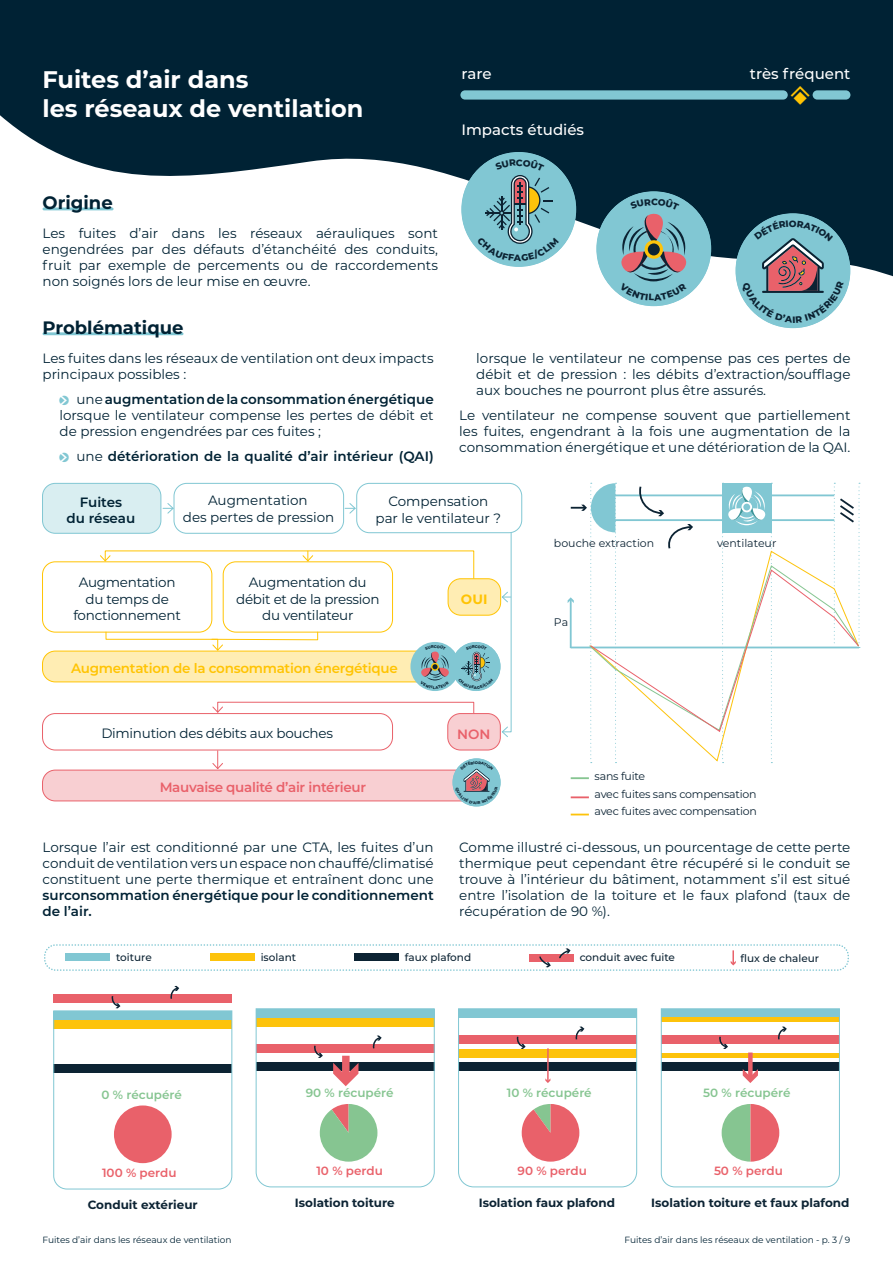
<style>
.page{position:relative;width:893px;height:1263px;background:#fff}
.page>*{position:absolute;margin:0;border:0;box-sizing:border-box;transform-origin:0 0}
.t1{font:700 24px/28.8px "Montserrat";color:#fff}
.t2{font:24px "Pointers";color:#ffc403}
.t3{font:700 18px "Montserrat";color:#002234}
.t4{font:500 15px "Montserrat";color:#fff}
.t5{font:13.5px/16.2px "Montserrat";color:#002234;text-align:justify}
.t6{font:600 13.5px/16.2px "Montserrat";color:#002234}
.t7{font:13.5px/16.2px "Montserrat";letter-spacing:-.02em;color:#002234;text-align:center}
.t8{font:600 13.5px "Montserrat";letter-spacing:-.02em;color:#ffc403}
.t9{font:600 13.5px "Montserrat";letter-spacing:-.02em;color:#e9616a}
.t10{font:700 13.5px "Montserrat";color:#ffc403}
.t11{font:700 12px "Montserrat";color:#0c2333}
.t12{font:600 12px "Montserrat";color:#86c591}
.t13{font:600 12px "Montserrat";color:#e9616a}
.t14{font:10.95px/17.7px "Montserrat";letter-spacing:-.02em;color:#0c2333}
.t15{font:10.95px "Montserrat";color:#0c2333}
.t16{font:500 10.5px "Montserrat";color:#0c2333}
.t17{font:9px "Montserrat";color:#002234}
.s1{font-family:"Pointers";font-size:12px;color:#81c7d3}
.s2{font-weight:600}
.s3{font-family:"Pointers";font-weight:400;font-size:12px;color:#81c7d3}
.s4{font-weight:400}
</style>
<div class="page">
<svg style="left:0;top:0;width:893px;height:329px;fill:#002234"></svg>
<div style="left:461px;top:152px;width:115px;height:115px;background:#81c7d3;border-radius:50%"></div>
<div style="left:596px;top:191px;width:115px;height:115px;background:#81c7d3;border-radius:50%"></div>
<div style="left:735px;top:213px;width:115px;height:115px;background:#81c7d3;border-radius:50%"></div>
<div style="left:813px;top:90px;width:37px;height:10px;background:#81c7d3;border-radius:5px"></div>
<div style="left:460px;top:90px;width:328px;height:10px;background:#81c7d3;border-radius:5px"></div>
<hr style="left:43px;top:207px;width:71px;height:3px;background:#81c7d3">
<hr style="left:43px;top:332px;width:140px;height:3px;background:#81c7d3">
<svg style="left:571px;top:777px;width:18px;height:2px"></svg>
<svg style="left:571px;top:796px;width:18px;height:2px"></svg>
<svg style="left:571px;top:814px;width:18px;height:1px"></svg>
<svg style="left:568px;top:483px;width:292px;height:280px"></svg>
<svg style="left:53px;top:986px;width:180px;height:204px"></svg>
<svg style="left:255px;top:1008px;width:180px;height:180px"></svg>
<svg style="left:44px;top:944px;width:805px;height:27px"></svg>
<svg style="left:458px;top:1008px;width:179px;height:180px"></svg>
<svg style="left:660px;top:1008px;width:180px;height:180px"></svg>
<div style="left:43px;top:483px;width:118px;height:50px;background:#d9eef1;border-radius:13px"></div>
<div style="left:42px;top:483px;width:119px;height:51px;border:1px solid #81c7d3;border-radius:13px"></div>
<div style="left:42px;top:561px;width:170px;height:71px;border:1px solid #ffc403;border-radius:13px"></div>
<div style="left:42px;top:713px;width:351px;height:37px;border:1px solid #e9616a;border-radius:13px"></div>
<div style="left:43px;top:651px;width:385px;height:31px;background:#ffedb3;border-radius:13px"></div>
<div style="left:42px;top:651px;width:387px;height:31px;border:1px solid #ffc403;border-radius:13px"></div>
<div style="left:43px;top:770px;width:442px;height:31px;background:#f8cfd2;border-radius:13px"></div>
<div style="left:42px;top:770px;width:444px;height:31px;border:1px solid #e9616a;border-radius:13px"></div>
<div style="left:174px;top:483px;width:170px;height:51px;border:1px solid #81c7d3;border-radius:13px"></div>
<div style="left:223px;top:561px;width:170px;height:71px;border:1px solid #ffc403;border-radius:13px"></div>
<div style="left:356px;top:483px;width:166px;height:50px;border:1px solid #81c7d3;border-radius:13px"></div>
<div style="left:448px;top:713px;width:52px;height:37px;background:#f8cfd2;border-radius:13px"></div>
<div style="left:447px;top:713px;width:54px;height:37px;border:1px solid #e9616a;border-radius:13px"></div>
<div style="left:448px;top:579px;width:53px;height:36px;background:#ffedb3;border-radius:13px"></div>
<div style="left:448px;top:578px;width:53px;height:37px;border:1px solid #ffc403;border-radius:13px"></div>
<svg style="left:163px;top:502px;width:11px;height:12px"></svg>
<svg style="left:345px;top:503px;width:11px;height:11px"></svg>
<svg style="left:501px;top:532px;width:11px;height:205px"></svg>
<svg style="left:212px;top:701px;width:262px;height:12px"></svg>
<svg style="left:99px;top:550px;width:375px;height:29px"></svg>
<svg style="left:212px;top:751px;width:12px;height:19px"></svg>
<svg style="left:105px;top:631px;width:213px;height:20px"></svg>
<svg style="left:452px;top:758px;width:49px;height:48px"></svg>
<div style="left:451px;top:642px;width:50px;height:49px;background:#81c7d3;border-radius:50%"></div>
<div style="left:410px;top:642px;width:50px;height:49px;background:#81c7d3;border-radius:50%"></div>
<svg style="left:477px;top:159px;width:82px;height:102px"></svg>
<svg style="left:619px;top:198px;width:68px;height:103px"></svg>
<svg style="left:741px;top:220px;width:103px;height:103px"></svg>
<svg style="left:455px;top:761px;width:43px;height:43px;background:#94b4be"></svg>
<svg style="left:458px;top:645px;width:35px;height:44px"></svg>
<svg style="left:420px;top:645px;width:29px;height:44px"></svg>
<h1 class="t1" style="left:43px;top:64px;width:322px">Fuites d’air dans<br>les réseaux de ventilation</h1>
<p class="t4" style="left:461px;top:64px;width:32px">rare</p>
<p class="t4" style="left:750px;top:64px;width:102px">très fréquent</p>
<h1 class="t2" style="left:789px;top:85px;width:23px">K</h1>
<p class="t4" style="left:461px;top:119px;width:124px">Impacts étudiés</p>
<h2 class="t3" style="left:43px;top:189px;width:72px">Origine</h2>
<p class="t5" style="left:43px;top:224px;width:397px">Les fuites d’air dans les réseaux aérauliques sont engendrées par des défauts d’étanchéité des conduits, fruit par exemple de percements ou de raccordements non soignés lors de leur mise en œuvre.</p>
<h2 class="t3" style="left:43px;top:314px;width:142px">Problématique</h2>
<p class="t5" style="left:43px;top:349px;width:393px">Les fuites dans les réseaux de ventilation ont deux impacts principaux possibles :</p>
<p class="t5" style="left:60px;top:390px;width:376px"><span class="s1">o</span> une <span class="s2">augmentation de la consommation énergétique </span>lorsque le ventilateur compense les pertes de débit et de pression engendrées par ces fuites ;</p>
<p class="t6" style="left:60px;top:447px;width:376px"><span class="s3">o</span> <span class="s4">une</span> détérioration de la qualité d’air intérieur (QAI)</p>
<p class="t5" style="left:476px;top:349px;width:376px">lorsque le ventilateur ne compense pas ces pertes de débit et de pression : les débits d’extraction/soufflage aux bouches ne pourront plus être assurés.</p>
<p class="t5" style="left:459px;top:406px;width:393px">Le ventilateur ne compense souvent que partiellement les fuites, engendrant à la fois une augmentation de la consommation énergétique et une détérioration de la QAI.</p>
<p class="t6" style="left:67px;top:493px;width:70px;text-align:center">Fuites<br>du réseau</p>
<p class="t5" style="left:183px;top:492px;width:153px;text-align:center">Augmentation<br>des pertes de pression</p>
<p class="t5" style="left:376px;top:493px;width:127px;text-align:center">Compensation par le ventilateur ?</p>
<p class="t7" style="left:73px;top:574px;width:109px">Augmentation du temps de fonctionnement</p>
<p class="t7" style="left:236px;top:574px;width:145px">Augmentation du débit et de la pression du ventilateur</p>
<p class="t8" style="left:71px;top:659px;width:328px">Augmentation de la consommation énergétique</p>
<p class="t7" style="left:101px;top:725px;width:233px">Diminution des débits aux bouches</p>
<p class="t9" style="left:160px;top:778px;width:208px">Mauvaise qualité d’air intérieur</p>
<p class="t10" style="left:461px;top:589px;width:28px">OUI</p>
<p class="t9" style="left:457px;top:724px;width:35px">NON</p>
<p class="t15" style="left:554px;top:535px;width:102px">bouche extraction</p>
<p class="t14" style="left:554px;top:613px;width:16px">Pa</p>
<p class="t15" style="left:717px;top:535px;width:61px">ventilateur</p>
<p class="t14" style="left:595px;top:767px;width:164px">sans fuite<br>avec fuites sans compensation avec fuites avec compensation</p>
<p class="t5" style="left:43px;top:838px;width:393px">Lorsque l’air est conditionné par une CTA, les fuites d’un conduit de ventilation vers un espace non chauffé/climatisé constituent une perte thermique et entraînent donc une</p>
<p class="t6" style="left:43px;top:887px;width:393px">surconsommation énergétique pour le conditionnement de l’air.</p>
<p class="t5" style="left:459px;top:838px;width:393px">Comme illustré ci-dessous, un pourcentage de cette perte thermique peut cependant être récupéré si le conduit se trouve à l’intérieur du bâtiment, notamment s’il est situé entre l’isolation de la toiture et le faux plafond (taux de récupération de 90 %).</p>
<p class="t16" style="left:116px;top:950px;width:37px">toiture</p>
<p class="t16" style="left:261px;top:950px;width:37px">isolant</p>
<p class="t16" style="left:405px;top:950px;width:68px">faux plafond</p>
<p class="t16" style="left:580px;top:950px;width:97px">conduit avec fuite</p>
<p class="t16" style="left:740px;top:951px;width:80px">flux de chaleur</p>
<p class="t12" style="left:102px;top:1087px;width:82px">0 % récupéré</p>
<p class="t12" style="left:306px;top:1084px;width:89px">90 % récupéré</p>
<p class="t12" style="left:507px;top:1084px;width:86px">10 % récupéré</p>
<p class="t12" style="left:703px;top:1084px;width:89px">50 % récupéré</p>
<p class="t13" style="left:102px;top:1164px;width:76px">100 % perdu</p>
<p class="t13" style="left:316px;top:1162px;width:68px">10 % perdu</p>
<p class="t13" style="left:517px;top:1162px;width:71px">90 % perdu</p>
<p class="t13" style="left:714px;top:1162px;width:70px">50 % perdu</p>
<p class="t11" style="left:88px;top:1196px;width:112px">Conduit extérieur</p>
<p class="t11" style="left:295px;top:1194px;width:101px">Isolation toiture</p>
<p class="t11" style="left:479px;top:1194px;width:138px">Isolation faux plafond</p>
<p class="t11" style="left:651px;top:1194px;width:200px">Isolation toiture et faux plafond</p>
<p class="t17" style="left:43px;top:1234px;width:191px">Fuites d’air dans les réseaux de ventilation</p>
<p class="t17" style="left:625px;top:1234px;width:227px">Fuites d’air dans les réseaux de ventilation - p. 3 / 9</p>
</div>
